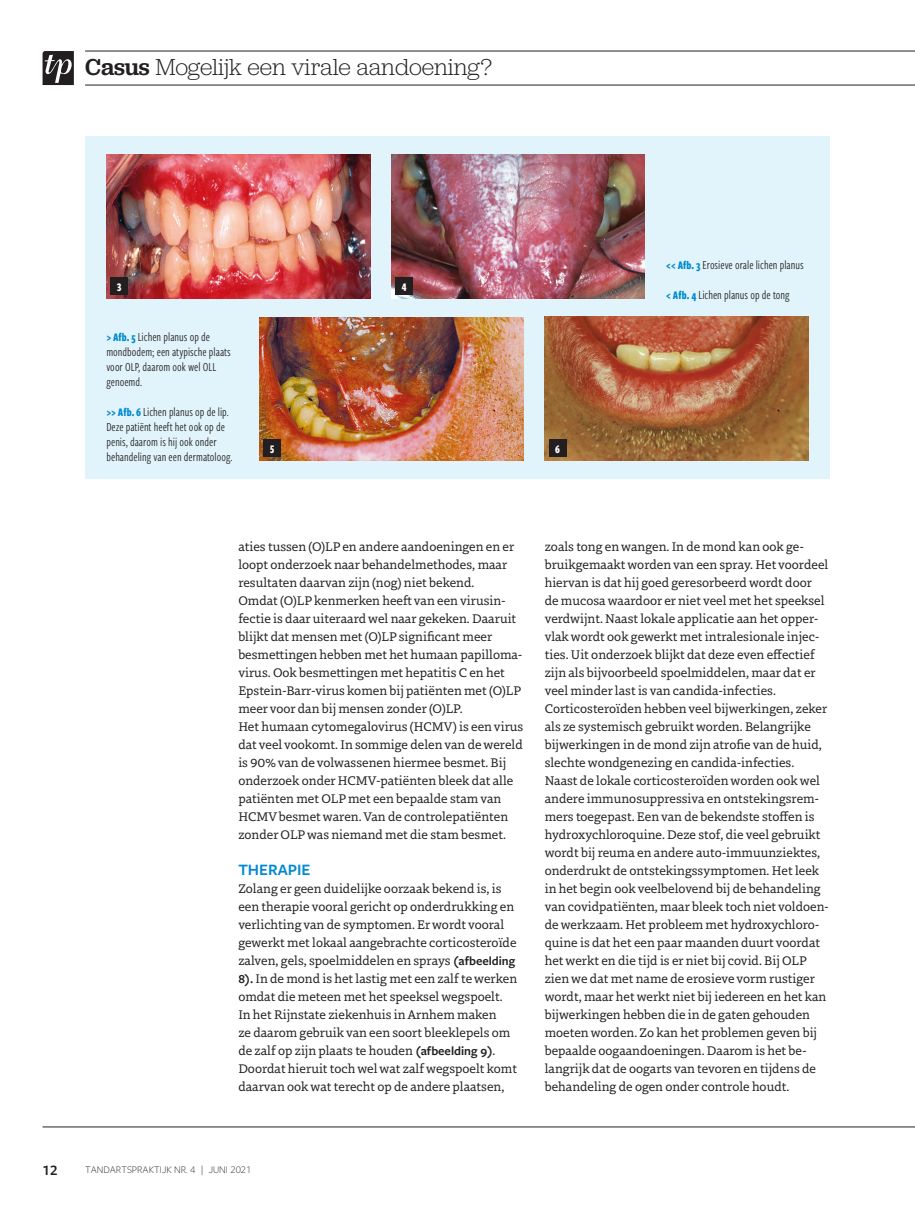
<style>
.page{position:relative;width:915px;height:1212px;background:#fff}
.page>*{position:absolute;margin:0;border:0;box-sizing:border-box;transform-origin:0 0}
.t1{font:24px "Jubilat Light 3";color:#231f20}
.t2{font:16.5px "Freight Sans Pro Semibold Regular 7";color:#0089cf}
.t3{font:15px "Freight Sans Pro Semibold Regular 7";color:#231f20}
.t4{font:12.75px/18px "Dovetail MVB Regular 3";color:#231f20}
.t5{font:12.75px/15px "Freight Sans Cmp Pro Book 7";color:#231f20}
.t6{font:12px "Freight Sans Cmp Pro Bold 5";color:#fff}
.t7{font:10.5px "Freight Sans Pro Light Regular 7";color:#231f20}
.s1{font-family:"Jubilat Medium 6"}
.s2{font-family:"Freight Sans Cmp Pro Bold 5";font-size:12px;color:#0089cf}
.s3{font-family:"Freight Sans Pro Semibold Regular 7"}
</style>
<div class="page">
<hr style="left:85px;top:85px;width:829px;height:1px;background:#231f20">
<hr style="left:85px;top:51px;width:829px;height:1px;background:#231f20">
<svg style="left:43px;top:51px;width:31px;height:34px"></svg>
<hr style="left:43px;top:1126px;width:871px;height:1px;background:#231f20">
<div style="left:85px;top:137px;width:744px;height:342px;background:#e1f4fc"></div>
<img style="left:106px;top:155px;width:264px;height:144px">
<img style="left:391px;top:155px;width:253px;height:144px">
<img style="left:260px;top:317px;width:263px;height:144px">
<img style="left:544px;top:317px;width:264px;height:144px">
<div style="left:111px;top:278px;width:17px;height:17px;background:#231f20"></div>
<div style="left:395px;top:278px;width:17px;height:17px;background:#231f20"></div>
<div style="left:264px;top:440px;width:17px;height:17px;background:#231f20"></div>
<div style="left:549px;top:440px;width:17px;height:17px;background:#231f20"></div>
<p class="t1" style="left:85px;top:52px;width:408px"><span class="s1">Casus</span> Mogelijk een virale aandoening?</p>
<p class="t6" style="left:117px;top:278px;width:6px">3</p>
<p class="t6" style="left:402px;top:278px;width:6px">4</p>
<p class="t5" style="left:106px;top:329px;width:126px"><span class="s2">&gt; Afb. 5</span> Lichen planus op de mondbodem; een atypische plaats voor OLP, daarom ook wel OLL genoemd.</p>
<p class="t5" style="left:106px;top:404px;width:127px"><span class="s2">&gt;&gt; Afb. 6</span> Lichen planus op de lip.<br>Deze patiënt heeft het ook op de penis, daarom is hij ook onder behandeling van een dermatoloog.</p>
<p class="t6" style="left:270px;top:440px;width:6px">5</p>
<p class="t6" style="left:555px;top:440px;width:6px">6</p>
<p class="t5" style="left:666px;top:257px;width:139px"><span class="s2">&lt;&lt; Afb. 3</span> Erosieve orale lichen planus</p>
<p class="t5" style="left:666px;top:287px;width:125px"><span class="s2">&lt; Afb. 4</span> Lichen planus op de tong</p>
<p class="t4" style="left:238px;top:537px;width:286px">aties tussen (O)LP en andere aandoeningen en er loopt onderzoek naar behandelmethodes, maar resultaten daarvan zijn (nog) niet bekend.<br>Omdat (O)LP kenmerken heeft van een virusin&shy;fectie is daar uiteraard wel naar gekeken. Daaruit blijkt dat mensen met (O)LP significant meer besmettingen hebben met het humaan papilloma&shy;virus. Ook besmettingen met hepatitis C en het Epstein-Barr-virus komen bij patiënten met (O)LP meer voor dan bij mensen zonder (O)LP.<br>Het humaan cytomegalovirus (HCMV) is een virus dat veel vookomt. In sommige delen van de wereld is 90% van de volwassenen hiermee besmet. Bij onderzoek onder HCMV-patiënten bleek dat alle patiënten met OLP met een bepaalde stam van HCMV besmet waren. Van de controlepatiënten zonder OLP was niemand met die stam besmet.</p>
<p class="t2" style="left:238px;top:858px;width:74px">THERAPIE</p>
<p class="t4" style="left:238px;top:879px;width:280px">Zolang er geen duidelijke oorzaak bekend is, is een therapie vooral gericht op onderdrukking en verlichting van de symptomen. Er wordt vooral gewerkt met lokaal aangebrachte corticosteroïde zalven, gels, spoelmiddelen en sprays <span class="s3">(afbeelding 8).</span> In de mond is het lastig met een zalf te werken omdat die meteen met het speeksel wegspoelt.<br>In het Rijnstate ziekenhuis in Arnhem maken<br>ze daarom gebruik van een soort bleeklepels om de zalf op zijn plaats te houden <span class="s3">(afbeelding 9)</span>.<br>Doordat hieruit toch wel wat zalf wegspoelt komt daarvan ook wat terecht op de andere plaatsen,</p>
<p class="t4" style="left:544px;top:537px;width:285px">zoals tong en wangen. In de mond kan ook ge&shy;bruikgemaakt worden van een spray. Het voordeel hiervan is dat hij goed geresorbeerd wordt door de mucosa waardoor er niet veel met het speeksel verdwijnt. Naast lokale applicatie aan het opper&shy;vlak wordt ook gewerkt met intralesionale injec&shy;ties. Uit onderzoek blijkt dat deze even effectief zijn als bijvoorbeeld spoelmiddelen, maar dat er veel minder last is van candida-infecties.<br>Corticosteroïden hebben veel bijwerkingen, zeker als ze systemisch gebruikt worden. Belangrijke bijwerkingen in de mond zijn atrofie van de huid, slechte wondgenezing en candida-infecties.<br>Naast de lokale corticosteroïden worden ook wel andere immunosuppressiva en ontstekingsrem&shy;mers toegepast. Een van de bekendste stoffen is hydroxychloroquine. Deze stof, die veel gebruikt wordt bij reuma en andere auto-immuunziektes, onderdrukt de ontstekingssymptomen. Het leek in het begin ook veelbelovend bij de behandeling van covidpatiënten, maar bleek toch niet voldoen&shy;de werkzaam. Het probleem met hydroxychloro&shy;quine is dat het een paar maanden duurt voordat het werkt en die tijd is er niet bij covid. Bij OLP zien we dat met name de erosieve vorm rustiger wordt, maar het werkt niet bij iedereen en het kan bijwerkingen hebben die in de gaten gehouden moeten worden. Zo kan het problemen geven bij bepaalde oogaandoeningen. Daarom is het be&shy;langrijk dat de oogarts van tevoren en tijdens de behandeling de ogen onder controle houdt.</p>
<p class="t3" style="left:43px;top:1159px;width:16px">12</p>
<p class="t7" style="left:85px;top:1163px;width:168px">TANDARTSPRAKTIJK NR. 4 | JUNI 2021</p>
</div>
